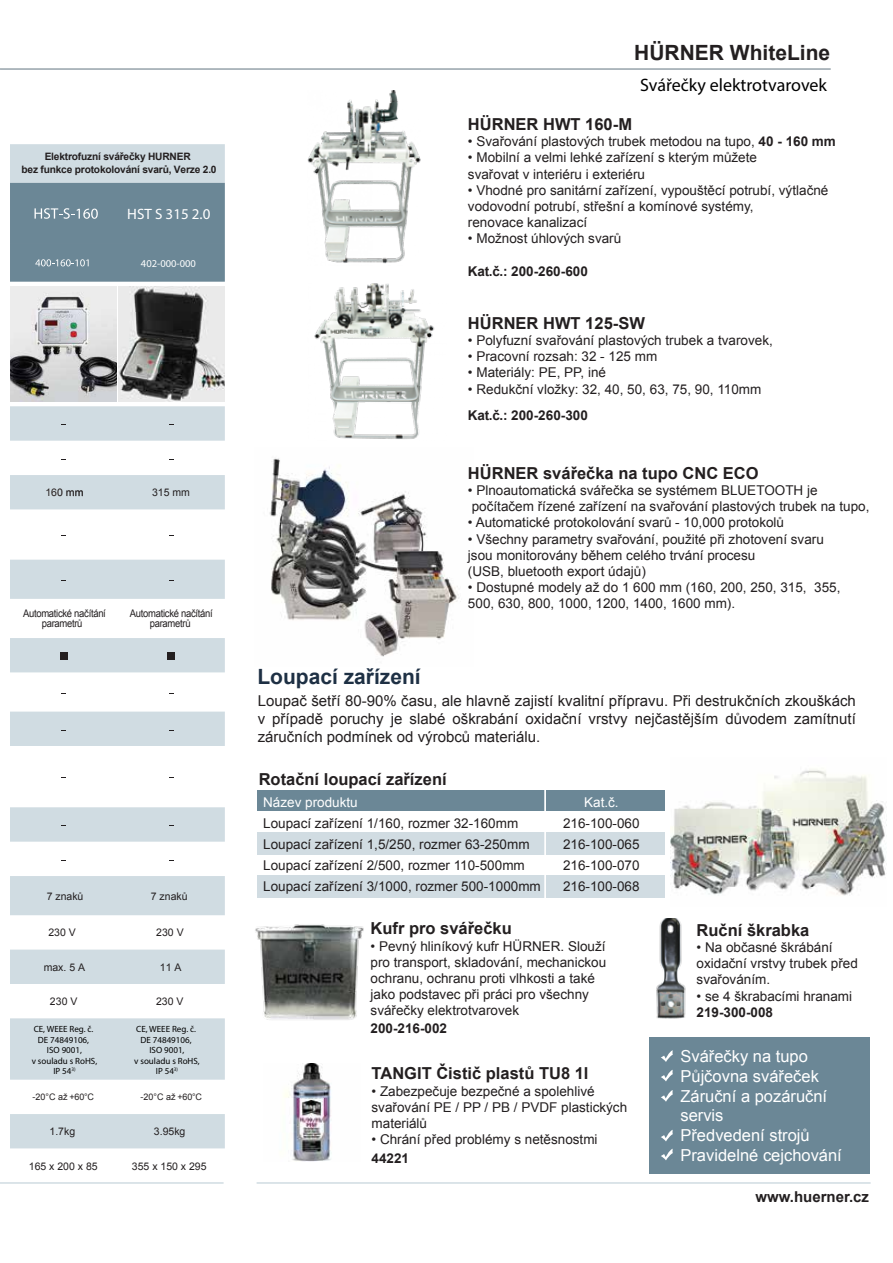
<style>
.page{position:relative;width:893px;height:1263px;background:#fff}
.page>*{position:absolute;margin:0;border:0;box-sizing:border-box;transform-origin:0 0}
.t1{font:700 21px "Arial";color:#231f20}
.t2{font:700 21px "Arial";color:#1e3044}
.t3{font:18px "Myriad Pro";color:#010101}
.t4{font:700 16.5px "Arial";color:#231f20}
.t5{font:16.5px/19.8px "Arial";color:#fff}
.t6{font:15px/18px "Arial";color:#231f20;text-align:justify}
.t7{font:700 15px "Arial";color:#231f20}
.t8{font:15px "Myriad Pro";color:#fff}
.t9{font:13.5px/16.2px "Arial";color:#231f20}
.t10{font:700 13.5px "Arial";color:#231f20}
.t11{font:13.5px "Arial";color:#fff}
.t12{font:10.5px "Arial";letter-spacing:-.03em;color:#231f20}
.t13{font:10.5px/10.5px "Arial";letter-spacing:-.03em;color:#231f20;text-align:center;scale:.9 1}
.t14{font:10.5px "Arial";color:#231f20}
.t15{font:10.5px "Myriad Pro";color:#fff}
.t16{font:700 10.2px/12.3px "Arial";letter-spacing:-.02em;color:#231f20;text-align:center}
.t17{font:9px/10.5px "Myriad Pro";color:#010101;text-align:center}
.t18{font:9px "Arial";letter-spacing:-.015em;color:#231f20}
.s1{font-weight:700}
</style>
<div class="page">
<img style="left:269px;top:458px;width:190px;height:199px">
<hr style="left:0;top:68px;width:831px;height:2px;background:#9aa6ae">
<hr style="left:0;top:1182px;width:224px;height:2px;background:#d0dce2">
<svg style="left:10px;top:144px;width:215px;height:1004px;fill:#d0dce2"></svg>
<div style="left:10px;top:183px;width:215px;height:99px;background:#6b8796"></div>
<img style="left:10px;top:287px;width:107px;height:114px">
<svg style="left:47px;top:489px;width:36px;height:7px"></svg>
<div style="left:60px;top:652px;width:7px;height:7px;background:#231f20"></div>
<div style="left:167px;top:652px;width:7px;height:7px;background:#231f20"></div>
<img style="left:656px;top:918px;width:30px;height:101px">
<img style="left:670px;top:769px;width:216px;height:127px">
<div style="left:257px;top:791px;width:408px;height:22px;background:#6b8796"></div>
<div style="left:257px;top:811px;width:407px;height:22px;background:#fff"></div>
<div style="left:257px;top:833px;width:407px;height:22px;background:#d1dce2"></div>
<div style="left:257px;top:875px;width:407px;height:22px;background:#d1dce2"></div>
<hr style="left:544px;top:790px;width:2px;height:111px;background:#fff">
<img style="left:284px;top:1064px;width:47px;height:97px">
<img style="left:255px;top:924px;width:109px;height:96px">
<hr style="left:257px;top:1182px;width:614px;height:2px;background:#d0dce2">
<div style="left:650px;top:1037px;width:220px;height:137px;background:#6b8796"></div>
<svg style="left:661px;top:1050px;width:12px;height:12px"></svg>
<svg style="left:661px;top:1070px;width:12px;height:11px"></svg>
<svg style="left:661px;top:1090px;width:12px;height:12px"></svg>
<svg style="left:661px;top:1148px;width:12px;height:12px"></svg>
<svg style="left:661px;top:1130px;width:12px;height:11px"></svg>
<img style="left:314px;top:283px;width:121px;height:156px">
<img style="left:307px;top:91px;width:114px;height:173px">
<img style="left:119px;top:287px;width:106px;height:114px">
<p class="t16" style="left:22px;top:151px;width:197px">Elektrofuzní svářečky HURNER<br>bez funkce protokolování svarů, Verze 2.0</p>
<p class="t8" style="left:127px;top:204px;width:85px">HST S 315 2.0</p>
<p class="t15" style="left:141px;top:257px;width:56px">402-000-000</p>
<p class="t12" style="left:45px;top:486px;width:39px">160 mm</p>
<p class="t12" style="left:152px;top:486px;width:39px">315 mm</p>
<p class="t13" style="left:23px;top:608px;width:94px">Automatické načítání parametrů</p>
<p class="t13" style="left:130px;top:608px;width:94px">Automatické načítání parametrů</p>
<p class="t12" style="left:47px;top:889px;width:38px">7 znaků</p>
<p class="t12" style="left:151px;top:889px;width:38px">7 znaků</p>
<p class="t12" style="left:48px;top:926px;width:29px">230 V</p>
<p class="t12" style="left:156px;top:926px;width:29px">230 V</p>
<p class="t12" style="left:44px;top:960px;width:43px">max. 5 A</p>
<p class="t12" style="left:160px;top:960px;width:23px">11 A</p>
<p class="t12" style="left:50px;top:994px;width:29px">230 V</p>
<p class="t12" style="left:156px;top:994px;width:29px">230 V</p>
<p class="t17" style="left:32px;top:1024px;width:67px">CE, WEEE Reg. č.<br>DE 74849106,<br>ISO 9001,<br>v souladu s RoHS,<br>IP 54<sup>3)</sup></p>
<p class="t17" style="left:134px;top:1024px;width:67px">CE, WEEE Reg. č.<br>DE 74849106,<br>ISO 9001,<br>v souladu s RoHS,<br>IP 54<sup>3)</sup></p>
<p class="t18" style="left:33px;top:1091px;width:63px">-20°C až +60°C</p>
<p class="t18" style="left:141px;top:1091px;width:63px">-20°C až +60°C</p>
<p class="t12" style="left:49px;top:1125px;width:27px">1.7kg</p>
<p class="t12" style="left:154px;top:1125px;width:33px">3.95kg</p>
<p class="t12" style="left:29px;top:1159px;width:70px">165 x 200 x 85</p>
<p class="t14" style="left:132px;top:1159px;width:76px">355 x 150 x 295</p>
<h1 class="t1" style="left:634px;top:39px;width:197px">HÜRNER WhiteLine</h1>
<h2 class="t3" style="left:640px;top:73px;width:188px">Svářečky elektrotvarovek</h2>
<p class="t4" style="left:468px;top:113px;width:166px">HÜRNER HWT 160-M</p>
<p class="t9" style="left:468px;top:133px;width:369px">• Svařování plastových trubek metodou na tupo, <span class="s1">40 - 160 mm</span></p>
<p class="t9" style="left:468px;top:150px;width:291px">• Mobilní a velmi lehké zařízení s kterým můžete svařovat v interiéru i exteriéru</p>
<p class="t9" style="left:468px;top:182px;width:362px">• Vhodné pro sanitární zařízení, vypouštěcí potrubí, výtlačné vodovodní potrubí, střešní a komínové systémy,<br>renovace kanalizací</p>
<p class="t9" style="left:468px;top:231px;width:155px">• Možnost úhlových svarů</p>
<p class="t10" style="left:468px;top:262px;width:121px">Kat.č.: 200-260-600</p>
<p class="t4" style="left:468px;top:312px;width:178px">HÜRNER HWT 125-SW</p>
<p class="t9" style="left:468px;top:332px;width:306px">• Polyfuzní svařování plastových trubek a tvarovek,</p>
<p class="t9" style="left:468px;top:348px;width:191px">• Pracovní rozsah: 32 - 125 mm</p>
<p class="t9" style="left:468px;top:365px;width:140px">• Materiály: PE, PP, iné</p>
<p class="t9" style="left:468px;top:381px;width:295px">• Redukční vložky: 32, 40, 50, 63, 75, 90, 110mm</p>
<p class="t10" style="left:468px;top:406px;width:121px">Kat.č.: 200-260-300</p>
<p class="t4" style="left:468px;top:462px;width:292px">HÜRNER svářečka na tupo CNC ECO</p>
<p class="t9" style="left:468px;top:482px;width:403px">• Plnoautomatická svářečka se systémem BLUETOOTH je počítačem řízené zařízení na svařování plastových trubek na tupo,</p>
<p class="t9" style="left:468px;top:515px;width:318px">• Automatické protokolování svarů - 10,000 protokolů</p>
<p class="t9" style="left:468px;top:531px;width:357px">• Všechny parametry svařování, použité při zhotovení svaru jsou monitorovány během celého trvání procesu<br>(USB, bluetooth export údajů)</p>
<p class="t9" style="left:468px;top:579px;width:374px">• Dostupné modely až do 1 600 mm (160, 200, 250, 315, 355,<br>500, 630, 800, 1000, 1200, 1400, 1600 mm).</p>
<h1 class="t2" style="left:257px;top:663px;width:165px">Loupací zařízení</h1>
<p class="t6" style="left:258px;top:692px;width:600px">Loupač šetří 80-90% času, ale hlavně zajistí kvalitní přípravu. Při destrukčních zkouškách v případě poruchy je slabé oškrabání oxidační vrstvy nejčastějším důvodem zamítnutí záručních podmínek od výrobců materiálu.</p>
<p class="t4" style="left:259px;top:768px;width:189px">Rotační loupací zařízení</p>
<p class="t11" style="left:263px;top:794px;width:96px">Název produktu</p>
<p class="t11" style="left:584px;top:794px;width:36px">Kat.č.</p>
<p class="t9" style="left:263px;top:816px;width:257px">Loupací zařízení 1/160, rozmer 32-160mm</p>
<p class="t9" style="left:563px;top:816px;width:78px">216-100-060</p>
<p class="t9" style="left:263px;top:837px;width:268px">Loupací zařízení 1,5/250, rozmer 63-250mm</p>
<p class="t9" style="left:563px;top:837px;width:78px">216-100-065</p>
<p class="t9" style="left:263px;top:858px;width:263px">Loupací zařízení 2/500, rozmer 110-500mm</p>
<p class="t9" style="left:563px;top:858px;width:78px">216-100-070</p>
<p class="t9" style="left:263px;top:879px;width:279px">Loupací zařízení 3/1000, rozmer 500-1000mm</p>
<p class="t9" style="left:563px;top:879px;width:78px">216-100-068</p>
<p class="t4" style="left:371px;top:917px;width:143px">Kufr pro svářečku</p>
<p class="t9" style="left:371px;top:938px;width:237px">• Pevný hliníkový kufr HÜRNER. Slouží pro transport, skladování, mechanickou ochranu, ochranu proti vlhkosti a také jako podstavec při práci pro všechny svářečky elektrotvarovek</p>
<p class="t10" style="left:371px;top:1019px;width:78px">200-216-002</p>
<p class="t4" style="left:372px;top:1062px;width:218px">TANGIT Čistič plastů TU8 1l</p>
<p class="t9" style="left:372px;top:1083px;width:257px">• Zabezpečuje bezpečné a spolehlivé svařování PE / PP / PB / PVDF plastických materiálů</p>
<p class="t9" style="left:372px;top:1131px;width:228px">• Chrání před problémy s netěsnostmi</p>
<p class="t10" style="left:372px;top:1149px;width:39px">44221</p>
<p class="t4" style="left:697px;top:919px;width:114px">Ruční škrabka</p>
<p class="t9" style="left:697px;top:939px;width:163px">• Na občasné škrábání oxidační vrstvy trubek před svařováním.</p>
<p class="t9" style="left:697px;top:988px;width:157px">• se 4 škrabacími hranami</p>
<p class="t10" style="left:697px;top:1003px;width:78px">219-300-008</p>
<p class="t5" style="left:680px;top:1046px;width:163px">Svářečky na tupo<br>Půjčovna svářeček<br>Záruční a pozáruční servis<br>Předvedení strojů<br>Pravidelné cejchování</p>
<p class="t7" style="left:755px;top:1187px;width:115px">www.huerner.cz</p>
</div>
